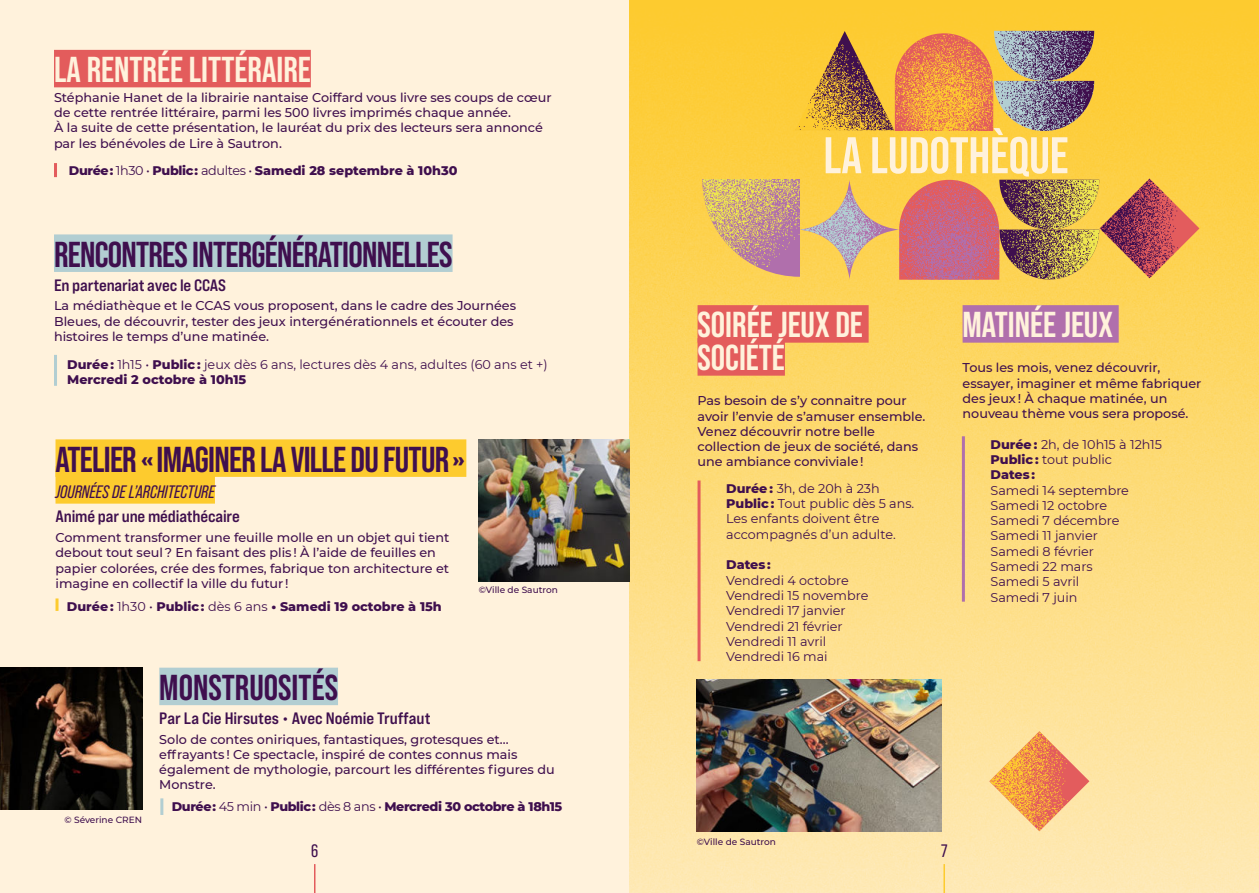
<style>
.page{position:relative;width:1259px;height:893px;background:#fff2dc}
.page>*{position:absolute;margin:0;border:0;box-sizing:border-box;transform-origin:0 0}
.t1{font:700 51.45px "Bebas Neue Pro";color:#fff2dc}
.t2{font:700 36px "Bebas Neue Pro";letter-spacing:-.02em;color:#3f0f4e}
.t3{font:700 36px/33px "Bebas Neue Pro";color:#fff2dc}
.t4{font:700 36px "Bebas Neue Pro";color:#3f0f4e}
.t5{font:italic 18px "Bebas Neue Pro";color:#3f0f4e}
.t6{font:18px "Bebas Neue Pro";color:#3f0f4e}
.t7{font:700 expanded 16.5px "Bebas Neue Pro";letter-spacing:-.01em;color:#3f0f4e}
.t8{font:500 12.75px/15.3px "Montserrat";color:#3f0f4e}
.t9{font:12.75px/15.3px "Montserrat";color:#3f0f4e}
.t10{font:800 12.75px "Montserrat";letter-spacing:-.005em;color:#3f0f4e}
.t11{font:800 12.75px "Montserrat";letter-spacing:-.03em;color:#3f0f4e}
.t12{font:500 9px "Montserrat";color:#3f0f4e}
.s1{font-weight:400}
.s2{font-weight:800}
</style>
<div class="page">
<div style="left:629px;top:0;width:629px;height:893px;background:linear-gradient(to bottom,#fdca2a,#fee9b7)"></div>
<svg style="left:314px;top:864px;width:1px;height:29px"></svg>
<hr style="left:943px;top:864px;width:2px;height:29px;background:#fdcb2e">
<div style="left:54px;top:50px;width:257px;height:37px;background:#e35c5c"></div>
<div style="left:54px;top:234px;width:398px;height:38px;background:#b2ced2"></div>
<hr style="left:54px;top:163px;width:3px;height:14px;background:#e35c5c">
<hr style="left:54px;top:355px;width:3px;height:31px;background:#b2ced2">
<div style="left:697px;top:305px;width:171px;height:38px;background:#e35c5c"></div>
<div style="left:697px;top:338px;width:88px;height:38px;background:#e35c5c"></div>
<hr style="left:962px;top:436px;width:3px;height:166px;background:#b06fac">
<hr style="left:697px;top:480px;width:3px;height:181px;background:#e35c5c">
<div style="left:962px;top:305px;width:156px;height:38px;background:#b06fac"></div>
<img style="left:697px;top:679px;width:244px;height:152px">
<svg style="left:799px;top:180px;width:100px;height:100px;background:#e5c371"></svg>
<svg style="left:795px;top:31px;width:299px;height:100px;background:#c59155"></svg>
<svg style="left:702px;top:179px;width:98px;height:98px;background:#d2a67c"></svg>
<svg style="left:899px;top:179px;width:300px;height:101px;background:#c4815d"></svg>
<div style="left:56px;top:439px;width:410px;height:38px;background:#fdcb2e"></div>
<div style="left:56px;top:466px;width:159px;height:38px;background:#fdcb2e"></div>
<svg style="left:56px;top:598px;width:2px;height:13px"></svg>
<div style="left:159px;top:668px;width:179px;height:37px;background:#b2ced2"></div>
<img style="left:0;top:667px;width:142px;height:143px">
<img style="left:479px;top:439px;width:150px;height:142px">
<hr style="left:160px;top:798px;width:3px;height:17px;background:#b2ced2">
<svg style="left:989px;top:731px;width:100px;height:100px;background:#f5b578"></svg>
<h2 class="t3" style="left:54px;top:53px;width:258px">LA RENTRÉE LITTÉRAIRE</h2>
<p class="t8" style="left:54px;top:90px;width:499px">Stéphanie Hanet de la librairie nantaise Coiffard vous livre ses coups de cœur de cette rentrée littéraire, parmi les 500 livres imprimés chaque année.<br>À la suite de cette présentation, le lauréat du prix des lecteurs sera annoncé par les bénévoles de Lire à Sautron.</p>
<p class="t10" style="left:69px;top:162px;width:390px">Durée : <span class="s1">1h30 •</span> Public : <span class="s1">adultes •</span> Samedi 28 septembre à 10h30</p>
<h2 class="t2" style="left:54px;top:235px;width:400px">RENCONTRES INTERGÉNÉRATIONNELLES</h2>
<p class="t7" style="left:54px;top:276px;width:173px">En partenariat avec le CCAS</p>
<p class="t8" style="left:54px;top:298px;width:463px">La médiathèque et le CCAS vous proposent, dans le cadre des Journées<br>Bleues, de découvrir, tester des jeux intergénérationnels et écouter des histoires le temps d’une matinée.</p>
<p class="t9" style="left:67px;top:358px;width:482px"><span class="s2">Durée :</span> 1h15 • <span class="s2">Public :</span> jeux dès 6 ans, lectures dès 4 ans, adultes (60 ans et +)<br><span class="s2">Mercredi 2 octobre à 10h15</span></p>
<h2 class="t2" style="left:56px;top:440px;width:411px">ATELIER « IMAGINER LA VILLE DU FUTUR »</h2>
<h3 class="t5" style="left:56px;top:482px;width:161px">JOURNÉES DE L’ARCHITECTURE</h3>
<p class="t7" style="left:56px;top:508px;width:186px">Animé par une médiathécaire</p>
<p class="t8" style="left:56px;top:530px;width:395px">Comment transformer une feuille molle en un objet qui tient debout tout seul ? En faisant des plis ! À l’aide de feuilles en papier colorées, crée des formes, fabrique ton architecture et imagine en collectif la ville du futur !</p>
<p class="t10" style="left:67px;top:597px;width:376px">Durée : <span class="s1">1h30 •</span> Public : <span class="s1">dès 6 ans</span> • Samedi 19 octobre à 15h</p>
<p class="t12" style="left:479px;top:585px;width:81px">©Ville de Sautron</p>
<p class="t12" style="left:64px;top:815px;width:79px">© Séverine CREN</p>
<h2 class="t4" style="left:159px;top:668px;width:180px">MONSTRUOSITÉS</h2>
<p class="t7" style="left:159px;top:709px;width:273px">Par La Cie Hirsutes • Avec Noémie Truffaut</p>
<p class="t8" style="left:159px;top:732px;width:397px">Solo de contes oniriques, fantastiques, grotesques et... effrayants ! Ce spectacle, inspiré de contes connus mais également de mythologie, parcourt les différentes figures du Monstre.</p>
<p class="t11" style="left:172px;top:797px;width:392px">Durée : <span class="s1">45 min •</span> Public : <span class="s1">dès 8 ans •</span> Mercredi 30 octobre à 18h15</p>
<h1 class="t1" style="left:823px;top:128px;width:246px">LA LUDOTHÈQUE</h1>
<h2 class="t3" style="left:697px;top:308px;width:167px">SOIRÉE JEUX DE<br>SOCIÉTÉ</h2>
<p class="t8" style="left:697px;top:393px;width:229px">Pas besoin de s’y connaitre pour avoir l’envie de s’amuser ensemble.<br>Venez découvrir notre belle collection de jeux de société, dans une ambiance conviviale !</p>
<p class="t9" style="left:726px;top:482px;width:190px"><span class="s2">Durée :</span> 3h, de 20h à 23h<br><span class="s2">Public :</span> Tout public dès 5 ans.<br>Les enfants doivent être accompagnés d’un adulte.</p>
<p class="t10" style="left:726px;top:555px;width:46px">Dates :</p>
<p class="t9" style="left:726px;top:573px;width:144px">Vendredi 4 octobre<br>Vendredi 15 novembre<br>Vendredi 17 janvier<br>Vendredi 21 février<br>Vendredi 11 avril<br>Vendredi 16 mai</p>
<h2 class="t3" style="left:962px;top:308px;width:152px">MATINÉE JEUX</h2>
<p class="t8" style="left:962px;top:360px;width:240px">Tous les mois, venez découvrir, essayer, imaginer et même fabriquer des jeux ! À chaque matinée, un nouveau thème vous sera proposé.</p>
<p class="t9" style="left:990px;top:437px;width:173px"><span class="s2">Durée :</span> 2h, de 10h15 à 12h15<br><span class="s2">Public :</span> tout public<br><span class="s2">Dates :</span></p>
<p class="t9" style="left:990px;top:483px;width:140px">Samedi 14 septembre<br>Samedi 12 octobre<br>Samedi 7 décembre<br>Samedi 11 janvier<br>Samedi 8 février<br>Samedi 22 mars<br>Samedi 5 avril<br>Samedi 7 juin</p>
<p class="t12" style="left:697px;top:837px;width:81px">©Ville de Sautron</p>
<h3 class="t6" style="left:311px;top:844px;width:9px">6</h3>
<h3 class="t6" style="left:941px;top:844px;width:8px">7</h3>
</div>
